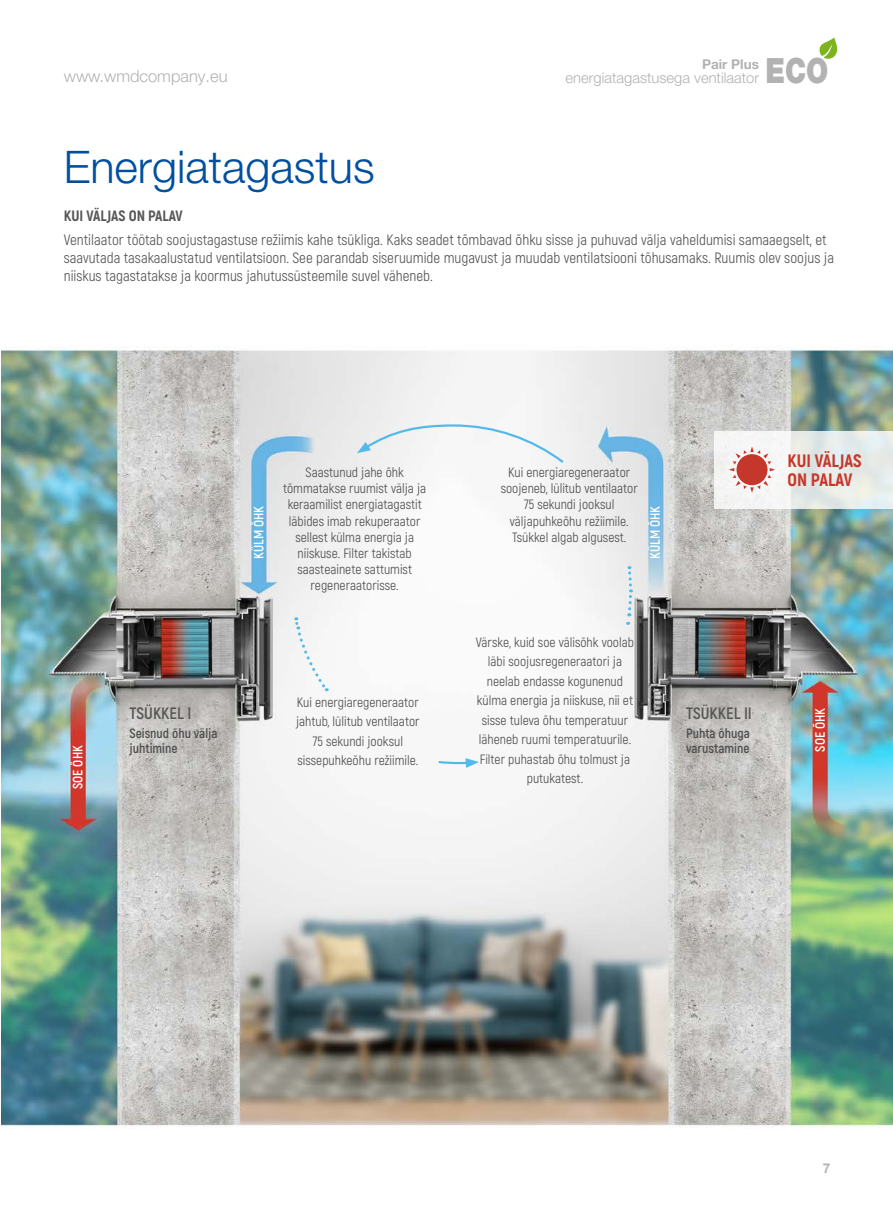
<style>
.page{position:relative;width:893px;height:1212px;background:#fff}
.page>*{position:absolute;margin:0;border:0;box-sizing:border-box;transform-origin:0 0}
.t1{font:300 45px "Helvetica Neue LT Pro";color:#004f9f}
.t2{font:900 34.95px "Helvetica Neue LT Pro";color:#b2b2b2;scale:.8 1}
.t3{font:800 18px/19.5px "Akrobat";color:#c6372b}
.t4{font:300 16.5px "Helvetica Neue LT Pro";color:#b2b2b2}
.t5{font:700 16.5px "Akrobat";color:#575756}
.t6{font:15px/18px "Akrobat";color:#575756}
.t7{font:800 15px "Akrobat";color:#575756}
.t8{font:300 14.7px "Helvetica Neue LT Pro";color:#b2b2b2}
.t9{font:13.5px/16.2px "Akrobat";color:#505050;text-align:center}
.t10{font:700 13.5px/15px "Akrobat";color:#505050}
.t11{font:700 13.5px "Akrobat";color:#fff}
.t12{font:700 13.5px "Helvetica Neue LT Pro";color:#b2b2b2}
</style>
<div class="page">
<svg style="left:819px;top:37px;width:19px;height:22px"></svg>
<img style="left:1px;top:347px;width:892px;height:781px">
<svg style="left:714px;top:431px;width:179px;height:77px;fill:#e9efeb"></svg>
<div style="left:293px;top:617px;width:36px;height:74px;background:#f5f5f5"></div>
<svg style="left:357px;top:423px;width:209px;height:42px"></svg>
<svg style="left:436px;top:758px;width:43px;height:10px"></svg>
<svg style="left:625px;top:566px;width:8px;height:59px"></svg>
<svg style="left:729px;top:446px;width:46px;height:47px"></svg>
<div style="left:736px;top:454px;width:31px;height:31px;background:#c6372b;border-radius:50%"></div>
<h2 class="t2" style="left:765px;top:50px;width:80px">ECO</h2>
<p class="t12" style="left:702px;top:56px;width:58px">Pair Plus</p>
<p class="t4" style="left:64px;top:67px;width:165px">www.wmdcompany.eu</p>
<p class="t8" style="left:566px;top:69px;width:195px">energiatagastusega ventilaator</p>
<p class="t1" style="left:64px;top:139px;width:312px">Energiatagastus</p>
<p class="t7" style="left:64px;top:206px;width:120px">KUI VÄLJAS ON PALAV</p>
<p class="t6" style="left:64px;top:230px;width:772px">Ventilaator töötab soojustagastuse režiimis kahe tsükliga. Kaks seadet tõmbavad õhku sisse ja puhuvad välja vaheldumisi samaaegselt, et saavutada tasakaalustatud ventilatsioon. See parandab siseruumide mugavust ja muudab ventilatsiooni tõhusamaks. Ruumis olev soojus ja niiskus tagastatakse ja koormus jahutussüsteemile suvel väheneb.</p>
<p class="t11" style="left:69px;top:789px;width:45px;rotate:-90deg">SOE ÕHK</p>
<p class="t9" style="left:283px;top:464px;width:145px">Saastunud jahe õhk tõmmatakse ruumist välja ja keraamilist energiatagastit läbides imab rekuperaator sellest külma energia ja niiskuse. Filter takistab saasteainete sattumist regeneraatorisse.</p>
<p class="t9" style="left:501px;top:464px;width:139px">Kui energiaregeneraator soojeneb, lülitub ventilaator<br>75 sekundi jooksul väljapuhkeõhu režiimile.<br>Tsükkel algab algusest.</p>
<p class="t11" style="left:250px;top:559px;width:54px;rotate:-90deg">KÜLM ÕHK</p>
<p class="t11" style="left:647px;top:559px;width:54px;rotate:-90deg">KÜLM ÕHK</p>
<p class="t9" style="left:476px;top:632px;width:160px;line-height:19.5px">Värske, kuid soe välisõhk voolab läbi soojusregeneraatori ja neelab endasse kogunenud külma energia ja niiskuse, nii et sisse tuleva õhu temperatuur läheneb ruumi temperatuurile.<br>Filter puhastab õhu tolmust ja putukatest.</p>
<p class="t9" style="left:296px;top:692px;width:125px;line-height:19.5px">Kui energiaregeneraator jahtub, lülitub ventilaator<br>75 sekundi jooksul sissepuhkeõhu režiimile.</p>
<p class="t5" style="left:130px;top:703px;width:63px">TSÜKKEL I</p>
<p class="t5" style="left:686px;top:703px;width:67px">TSÜKKEL II</p>
<p class="t10" style="left:130px;top:726px;width:90px">Seisnud õhu välja juhtimine</p>
<p class="t10" style="left:686px;top:726px;width:65px">Puhta õhuga varustamine</p>
<p class="t3" style="left:787px;top:451px;width:76px">KUI VÄLJAS<br>ON PALAV</p>
<p class="t11" style="left:812px;top:752px;width:45px;rotate:-90deg">SOE ÕHK</p>
<p class="t12" style="left:823px;top:1159px;width:9px">7</p>
</div>
